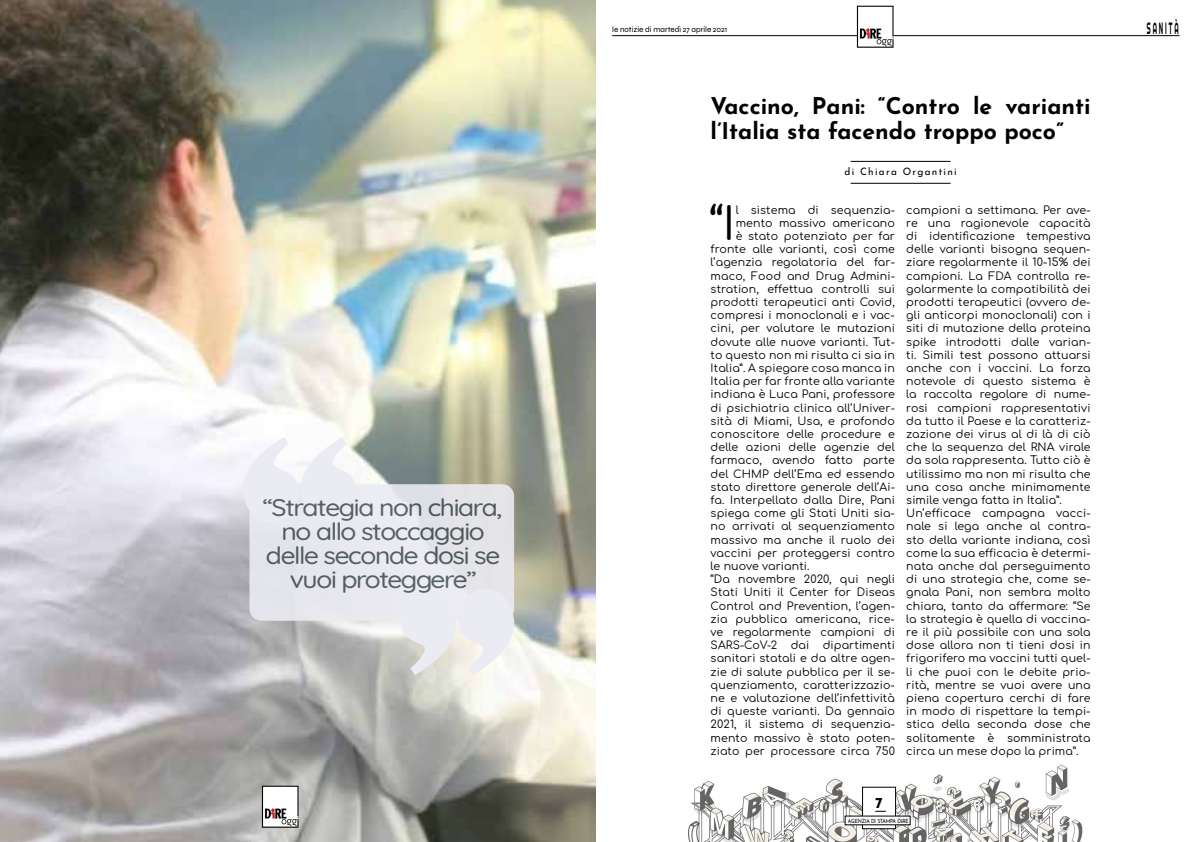
<style>
.page{position:relative;width:1191px;height:842px;background:#fff}
.page>*{position:absolute;margin:0;border:0;box-sizing:border-box;transform-origin:0 0}
.t1{font:44.8px "Comfortaa";color:#000}
.t2{font:300 24px/24px "Quicksand";letter-spacing:-.05em;color:#445258;text-align:center;scale:1.1 1}
.t3{font:700 23px/25px "Josefin Sans";color:#000}
.t4{font:16.4px "Righteous";letter-spacing:.29em;color:#000;scale:.39 1}
.t5{font:700 15px "Josefin Sans";color:#000}
.t6{font:11px/13.2px "Comfortaa";letter-spacing:.01em;color:#000}
.t7{font:10.2px "Josefin Sans";letter-spacing:.13em;color:#000}
.t8{font:8px "Syne";color:#000}
.t9{font:5.7px "Josefin Sans";letter-spacing:-.04em;color:#000;scale:.88 1}
.s1{font-weight:700}
</style>
<div class="page">
<img style="left:688px;top:764px;width:395px;height:78px">
<hr style="left:850px;top:183px;width:100px;height:1px;background:#000">
<hr style="left:850px;top:161px;width:100px;height:1px;background:#000">
<img style="left:0;top:0;width:595px;height:842px">
<svg style="left:243px;top:437px;width:113px;height:86px"></svg>
<svg style="left:401px;top:612px;width:113px;height:63px;background:#e9e8e8"></svg>
<div style="left:249px;top:484px;width:265px;height:137px;background:#ebebf3;border-radius:12px"></div>
<hr style="left:612px;top:35px;width:567px;height:1px;background:#000">
<div style="left:862px;top:787px;width:34px;height:42px;background:#fff;border:1px solid #000"></div>
<div style="left:845px;top:816px;width:65px;height:9px;background:#fff"></div>
<img style="left:842px;top:5px;width:74px;height:42px">
<img style="left:247px;top:784px;width:73px;height:43px">
<h2 class="t2" style="left:263px;top:493px;width:219px">“Strategia non chiara, no allo stoccaggio delle seconde dosi se vuoi proteggere”</h2>
<p class="t8" style="left:612px;top:24px;width:117px">le notizie di martedì 27 aprile 2021</p>
<h3 class="t3" style="left:710px;top:91px;width:382px">Vaccino, Pani: “Contro le varianti l’Italia sta facendo troppo poco”</h3>
<p class="t7" style="left:844px;top:164px;width:114px">di Chiara Organtini</p>
<h1 class="t1" style="left:710px;top:183px;width:27px">“I</h1>
<p class="t6" style="left:736px;top:202px;width:161px">l sistema di sequenzia-</p>
<p class="t6" style="left:736px;top:215px;width:161px">mento massivo americano</p>
<p class="t6" style="left:736px;top:228px;width:161px">è stato potenziato per far</p>
<p class="t6" style="left:710px;top:241px;width:186px">fronte alle varianti, così come</p>
<p class="t6" style="left:710px;top:254px;width:186px">l’agenzia regolatoria del far-</p>
<p class="t6" style="left:710px;top:268px;width:186px">maco, Food and Drug Admini-</p>
<p class="t6" style="left:710px;top:281px;width:186px">stration, effettua controlli sui</p>
<p class="t6" style="left:710px;top:294px;width:186px">prodotti terapeutici anti Covid,</p>
<p class="t6" style="left:710px;top:307px;width:186px">compresi i monoclonali e i vac-</p>
<p class="t6" style="left:710px;top:320px;width:186px">cini, per valutare le mutazioni</p>
<p class="t6" style="left:710px;top:334px;width:186px">dovute alle nuove varianti. Tut-</p>
<p class="t6" style="left:710px;top:347px;width:186px">to questo non mi risulta ci sia in</p>
<p class="t6" style="left:710px;top:360px;width:186px">Italia”. A spiegare cosa manca in</p>
<p class="t6" style="left:710px;top:373px;width:186px">Italia per far fronte alla variante</p>
<p class="t6" style="left:710px;top:386px;width:186px">indiana è Luca Pani, professore</p>
<p class="t6" style="left:710px;top:400px;width:186px">di psichiatria clinica all’Univer-</p>
<p class="t6" style="left:710px;top:413px;width:186px">sità di Miami, Usa, e profondo</p>
<p class="t6" style="left:710px;top:426px;width:186px">conoscitore delle procedure e</p>
<p class="t6" style="left:710px;top:439px;width:186px">delle azioni delle agenzie del</p>
<p class="t6" style="left:710px;top:452px;width:186px">farmaco, avendo fatto parte</p>
<p class="t6" style="left:710px;top:466px;width:186px">del CHMP dell’Ema ed essendo</p>
<p class="t6" style="left:710px;top:479px;width:186px">stato direttore generale dell’Ai-</p>
<p class="t6" style="left:710px;top:492px;width:186px">fa. Interpellato dalla Dire, Pani</p>
<p class="t6" style="left:710px;top:505px;width:186px">spiega come gli Stati Uniti sia-</p>
<p class="t6" style="left:710px;top:518px;width:186px">no arrivati al sequenziamento</p>
<p class="t6" style="left:710px;top:532px;width:186px">massivo ma anche il ruolo dei</p>
<p class="t6" style="left:710px;top:545px;width:186px">vaccini per proteggersi contro</p>
<p class="t6" style="left:710px;top:558px;width:100px">le nuove varianti.</p>
<p class="t6" style="left:710px;top:571px;width:186px">“Da novembre 2020, qui negli</p>
<p class="t6" style="left:710px;top:584px;width:186px">Stati Uniti il Center for Diseas</p>
<p class="t6" style="left:710px;top:598px;width:186px">Control and Prevention, l’agen-</p>
<p class="t6" style="left:710px;top:611px;width:186px">zia pubblica americana, rice-</p>
<p class="t6" style="left:710px;top:624px;width:186px">ve regolarmente campioni di</p>
<p class="t6" style="left:710px;top:637px;width:186px">SARS-CoV-2 dai dipartimenti</p>
<p class="t6" style="left:710px;top:650px;width:186px">sanitari statali e da altre agen-</p>
<p class="t6" style="left:710px;top:664px;width:186px">zie di salute pubblica per il se-</p>
<p class="t6" style="left:710px;top:677px;width:186px">quenziamento, caratterizzazio-</p>
<p class="t6" style="left:710px;top:690px;width:186px">ne e valutazione dell’infettività</p>
<p class="t6" style="left:710px;top:703px;width:186px">di queste varianti. Da gennaio</p>
<p class="t6" style="left:710px;top:716px;width:186px">2021, il sistema di sequenzia-</p>
<p class="t6" style="left:710px;top:730px;width:186px">mento massivo è stato poten-</p>
<p class="t6" style="left:710px;top:743px;width:186px">ziato per processare circa 750</p>
<p class="t6" style="left:906px;top:202px;width:186px">campioni a settimana. Per ave&shy;re una ragionevole capacità di identificazione tempestiva delle varianti bisogna sequen&shy;ziare regolarmente il 10-15% dei campioni. La FDA controlla re&shy;golarmente la compatibilità dei prodotti terapeutici (ovvero de&shy;gli anticorpi monoclonali) con i siti di mutazione della proteina spike introdotti dalle varian&shy;ti. Simili test possono attuarsi anche con i vaccini. La forza notevole di questo sistema è la raccolta regolare di nume&shy;rosi campioni rappresentativi da tutto il Paese e la caratteriz&shy;zazione dei virus al di là di ciò che la sequenza del RNA virale da sola rappresenta. Tutto ciò è utilissimo ma non mi risulta che una cosa anche minimamente simile venga fatta in Italia”.<br>Un’efficace campagna vacci&shy;nale si lega anche al contra&shy;sto della variante indiana, così come la sua efficacia è determi&shy;nata anche dal perseguimento di una strategia che, come se&shy;gnala Pani, non sembra molto chiara, tanto da affermare: “Se la strategia è quella di vaccina&shy;re il più possibile con una sola dose allora non ti tieni dosi in frigorifero ma vaccini tutti quel&shy;li che puoi con le debite prio&shy;rità, mentre se vuoi avere una piena copertura cerchi di fare in modo di rispettare la tempi&shy;stica della seconda dose che solitamente è somministrata circa un mese dopo la prima”.</p>
<h3 class="t5" style="left:875px;top:792px;width:9px">7</h3>
<p class="t9" style="left:848px;top:816px;width:71px">AGENZIA DI STAMPA D<span class="s1">i</span>RE</p>
<h3 class="t4" style="left:1147px;top:17px;width:83px">SANITÀ</h3>
</div>
